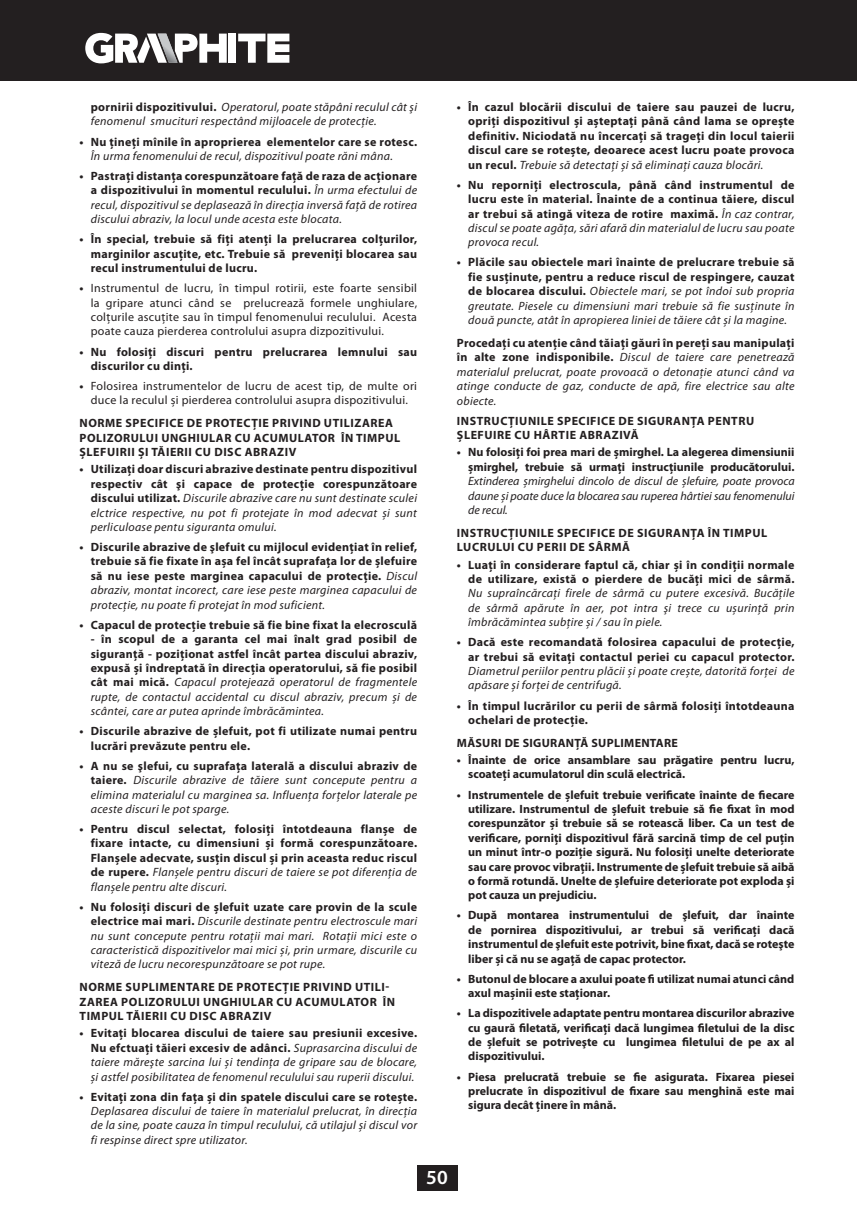
<style>
.page{position:relative;width:857px;height:1225px;background:#fff}
.page>*{position:absolute;margin:0;border:0;box-sizing:border-box;transform-origin:0 0}
.t1{font:600 20px "Myriad Pro";color:#fff}
.t2{font:700 12px/14.4px "Myriad Pro";letter-spacing:.025em;color:#231f20;text-align:justify}
.t3{font:italic 12px/14.4px "Myriad Pro";letter-spacing:.025em;color:#231f20;text-align:justify}
.t4{font:700 12px/14.4px "Myriad Pro";letter-spacing:.045em;color:#231f20}
.t5{font:12px/14.4px "Myriad Pro";letter-spacing:.025em;color:#231f20;text-align:justify}
.t6{font:700 12px/14.4px "Myriad Pro";color:#231f20}
.s1{font-weight:700;font-style:normal}
.s2{font-weight:700}
.s3{font-weight:400;font-style:italic}
</style>
<div class="page">
<div style="left:416px;top:1165px;width:41px;height:26px;background:#231f20"></div>
<div style="left:0;top:0;width:856px;height:81px;background:#231f20"></div>
<svg style="left:85px;top:32px;width:205px;height:32px"></svg>
<p class="t3" style="left:91px;top:101px;width:327px"><span class="s1">pornirii dispozitivului.</span> Operatorul, poate stăpâni reculul cât şi fenomenul smucituri respectând mijloacele de protecție.</p>
<p class="t2" style="left:79px;top:135px;width:339px">• Nu ţineți mînile în aproprierea elementelor care se rotesc.</p>
<p class="t3" style="left:91px;top:149px;width:303px">În urma fenomenului de recul, dispozitivul poate răni mâna.</p>
<p class="t3" style="left:91px;top:170px;width:328px;text-indent:-11px"><span class="s1">• Pastrați distanţa corespunzătoare faţă de raza de acţionare a dispozitivului în momentul reculului.</span> În urma efectului de recul, dispozitivul se deplasează în direcţia inversă faţă de rotirea discului abraziv, la locul unde acesta este blocata.</p>
<p class="t2" style="left:91px;top:233px;width:328px;text-indent:-11px">• În special, trebuie să fiți atenți la prelucrarea colţurilor, marginilor ascuţite, etc. Trebuie să preveniți blocarea sau recul instrumentului de lucru.</p>
<p class="t5" style="left:91px;top:282px;width:328px;text-indent:-11px"><span class="s2">•</span> Instrumentul de lucru, în timpul rotirii, este foarte sensibil la gripare atunci când se prelucrează formele unghiulare, colţurile ascuţite sau în timpul fenomenului reculului. Acesta poate cauza pierderea controlului asupra dizpozitivului.</p>
<p class="t2" style="left:91px;top:345px;width:328px;text-indent:-11px">• Nu folosiți discuri pentru prelucrarea lemnului sau discurilor cu dinți.</p>
<p class="t5" style="left:79px;top:379px;width:339px;text-align:center"><span class="s2">•</span> Folosirea instrumentelor de lucru de acest tip, de multe ori duce la reculul și pierderea controlului asupra dispozitivului.</p>
<p class="t4" style="left:79px;top:417px;width:322px">NORME SPECIFICE DE PROTECȚIE PRIVIND UTILIZAREA<br>POLIZORULUI UNGHIULAR CU ACUMULATOR ÎN TIMPUL<br>ȘLEFUIRII ȘI TĂIERII CU DISC ABRAZIV</p>
<p class="t3" style="left:91px;top:463px;width:327px;text-indent:-11px"><span class="s1">• Utilizați doar discuri abrazive destinate pentru dispozitivul respectiv cât şi capace de protecție corespunzătoare discului utilizat.</span> Discurile abrazive care nu sunt destinate sculei elctrice respective, nu pot fi protejate în mod adecvat și sunt perliculoase pentu siguranta omului.</p>
<p class="t2" style="left:91px;top:540px;width:328px;text-indent:-11px">• Discurile abrazive de şlefuit cu mijlocul evidențiat în relief, trebuie să fie fixate în așa fel încât suprafața lor de șlefuire să nu iese peste marginea capacului de protecție. <span class="s3">Discul abraziv, montat incorect, care iese peste marginea capacului de protecție, nu poate fi protejat în mod suficient.</span></p>
<p class="t2" style="left:79px;top:618px;width:339px">• Capacul de protecție trebuie să fie bine fixat la elecrosculă</p>
<p class="t2" style="left:91px;top:633px;width:328px">- în scopul de a garanta cel mai înalt grad posibil de siguranță - poziționat astfel încât partea discului abraziv, expusă și îndreptată în direcţia operatorului, să fie posibil cât mai mică. <span class="s3">Capacul protejează operatorul de fragmentele rupte, de contactul accidental cu discul abraziv, precum și de scântei, care ar putea aprinde îmbrăcămintea.</span></p>
<p class="t2" style="left:91px;top:725px;width:327px;text-indent:-11px">• Discurile abrazive de șlefuit, pot fi utilizate numai pentru lucrări prevăzute pentru ele.</p>
<p class="t3" style="left:91px;top:759px;width:328px;text-indent:-11px"><span class="s1">• A nu se şlefui, cu suprafața laterală a discului abraziv de taiere.</span> Discurile abrazive de tăiere sunt concepute pentru a elimina materialul cu marginea sa. Influența forțelor laterale pe aceste discuri le pot sparge.</p>
<p class="t2" style="left:91px;top:822px;width:327px;text-indent:-11px">• Pentru discul selectat, folosiți întotdeauna flanșe de fixare intacte, cu dimensiuni și formă corespunzătoare.<br>Flanșele adecvate, susțin discul și prin aceasta reduc riscul de rupere. <span class="s3">Flanșele pentru discuri de taiere se pot diferenția de flanșele pentru alte discuri.</span></p>
<p class="t3" style="left:91px;top:900px;width:328px;text-indent:-11px"><span class="s1">• Nu folosiți discuri de șlefuit uzate care provin de la scule electrice mai mari.</span> Discurile destinate pentru electroscule mari nu sunt concepute pentru rotaţii mai mari. Rotații mici este o caracteristică dispozitivelor mai mici și, prin urmare, discurile cu viteză de lucru necorespunzătoare se pot rupe.</p>
<p class="t4" style="left:79px;top:980px;width:317px">NORME SUPLIMENTARE DE PROTECȚIE PRIVIND UTILI-<br>ZAREA POLIZORULUI UNGHIULAR CU ACUMULATOR ÎN<br>TIMPUL TĂIERII CU DISC ABRAZIV</p>
<p class="t3" style="left:91px;top:1026px;width:328px;text-indent:-11px"><span class="s1">• Evitați blocarea discului de taiere sau presiunii excesive.<br>Nu efctuaţi tăieri excesiv de adânci.</span> Suprasarcina discului de taiere măreşte sarcina lui și tendința de gripare sau de blocare, și astfel posibilitatea de fenomenul reculului sau ruperii discului.</p>
<p class="t2" style="left:79px;top:1090px;width:339px">• Evitați zona din fața și din spatele discului care se rotește.</p>
<p class="t3" style="left:91px;top:1104px;width:328px">Deplasarea discului de taiere în materialul prelucrat, în direcția de la sine, poate cauza în timpul reculului, că utilajul și discul vor fi respinse direct spre utilizator.</p>
<p class="t2" style="left:468px;top:101px;width:328px;text-indent:-11px">• În cazul blocării discului de taiere sau pauzei de lucru, opriți dispozitivul și așteptați până când lama se oprește definitiv. Niciodată nu încercați să trageți din locul taierii discul care se rotește, deoarece acest lucru poate provoca un recul. <span class="s3">Trebuie să detectați și să eliminați cauza blocări.</span></p>
<p class="t2" style="left:468px;top:178px;width:328px;text-indent:-11px">• Nu reporniți electroscula, până când instrumentul de lucru este în material. Înainte de a continua tăiere, discul ar trebui să atingă viteza de rotire maximă. <span class="s3">În caz contrar, discul se poate agăţa, sări afară din materialul de lucru sau poate provoca recul.</span></p>
<p class="t3" style="left:468px;top:256px;width:328px;text-indent:-11px"><span class="s1">• Plăcile sau obiectele mari înainte de prelucrare trebuie să fie susținute, pentru a reduce riscul de respingere, cauzat de blocarea discului.</span> Obiectele mari, se pot îndoi sub propria greutate. Piesele cu dimensiuni mari trebuie să fie susținute în două puncte, atât în apropierea liniei de tăiere cât și la magine.</p>
<p class="t3" style="left:456px;top:336px;width:339px"><span class="s1">Procedați cu atenție când tăiați găuri în pereți sau manipulați în alte zone indisponibile.</span> Discul de taiere care penetrează materialul prelucrat, poate provoacă o detonație atunci când va atinge conducte de gaz, conducte de apă, fire electrice sau alte obiecte.</p>
<p class="t4" style="left:456px;top:414px;width:298px">INSTRUCȚIUNILE SPECIFICE DE SIGURANȚA PENTRU<br>ȘLEFUIRE CU HÂRTIE ABRAZIVĂ</p>
<p class="t6" style="left:456px;top:446px;width:339px;text-align:right">• Nu folosiți foi prea mari de șmirghel. La alegerea dimensiunii șmirghel, trebuie să urmați instrucțiunile producătorului.</p>
<p class="t3" style="left:468px;top:475px;width:328px">Extinderea șmirghelui dincolo de discul de șlefuire, poate provoca daune și poate duce la blocarea sau ruperea hârtiei sau fenomenului de recul.</p>
<p class="t4" style="left:456px;top:526px;width:311px">INSTRUCȚIUNILE SPECIFICE DE SIGURANȚA ÎN TIMPUL<br>LUCRULUI CU PERII DE SÂRMĂ</p>
<p class="t2" style="left:456px;top:558px;width:339px;text-align:right">• Luați în considerare faptul că, chiar și în condiții normale de utilizare, există o pierdere de bucăți mici de sârmă.</p>
<p class="t3" style="left:468px;top:587px;width:327px">Nu supraîncărcați firele de sârmă cu putere excesivă. Bucăţile de sârmă apărute în aer, pot intra şi trece cu ușurință prin îmbrăcămintea subțire și / sau în piele.</p>
<p class="t2" style="left:456px;top:636px;width:339px;text-align:right">• Dacă este recomandată folosirea capacului de protecție, ar trebui să evitați contactul periei cu capacul protector.</p>
<p class="t3" style="left:468px;top:664px;width:328px">Diametrul periilor pentru plăcii și poate crește, datorită forței de apăsare și forței de centrifugă.</p>
<p class="t2" style="left:468px;top:699px;width:327px;text-indent:-11px">• În timpul lucrărilor cu perii de sârmă folosiți întotdeauna ochelari de protecție.</p>
<p class="t2" style="left:456px;top:736px;width:222px">MĂSURI DE SIGURANȚĂ SUPLIMENTARE</p>
<p class="t6" style="left:468px;top:753px;width:327px;text-indent:-11px">• Înainte de orice ansamblare sau prăgatire pentru lucru, scoateți acumulatorul din sculă electrică.</p>
<p class="t2" style="left:468px;top:788px;width:328px;text-indent:-11px">• Instrumentele de șlefuit trebuie verificate înainte de fiecare utilizare. Instrumentul de șlefuit trebuie să fie fixat în mod corespunzător și trebuie să se rotească liber. Ca un test de verificare, porniți dispozitivul fără sarcină timp de cel puțin un minut într-o poziție sigură. Nu folosiți unelte deteriorate sau care provoc vibrații. Instrumente de șlefuit trebuie să aibă o formă rotundă. Unelte de șlefuire deteriorate pot exploda și pot cauza un prejudiciu.</p>
<p class="t2" style="left:468px;top:909px;width:328px;text-indent:-11px">• După montarea instrumentului de şlefuit, dar înainte de pornirea dispozitivului, ar trebui să verificați dacă instrumentul de şlefuit este potrivit, bine fixat, dacă se roteşte liber și că nu se agaţă de capac protector.</p>
<p class="t6" style="left:468px;top:972px;width:327px;text-indent:-11px">• Butonul de blocare a axului poate fi utilizat numai atunci când axul mașinii este staționar.</p>
<p class="t2" style="left:468px;top:1006px;width:328px;text-indent:-11px">• La dispozitivele adaptate pentru montarea discurilor abrazive cu gaură filetată, verificați dacă lungimea filetului de la disc de șlefuit se potriveşte cu lungimea filetului de pe ax al dispozitivului.</p>
<p class="t2" style="left:468px;top:1070px;width:328px;text-indent:-11px">• Piesa prelucrată trebuie se fie asigurata. Fixarea piesei prelucrate în dispozitivul de fixare sau menghină este mai sigura decât ținere în mână.</p>
<h1 class="t1" style="left:426px;top:1170px;width:23px">50</h1>
</div>
